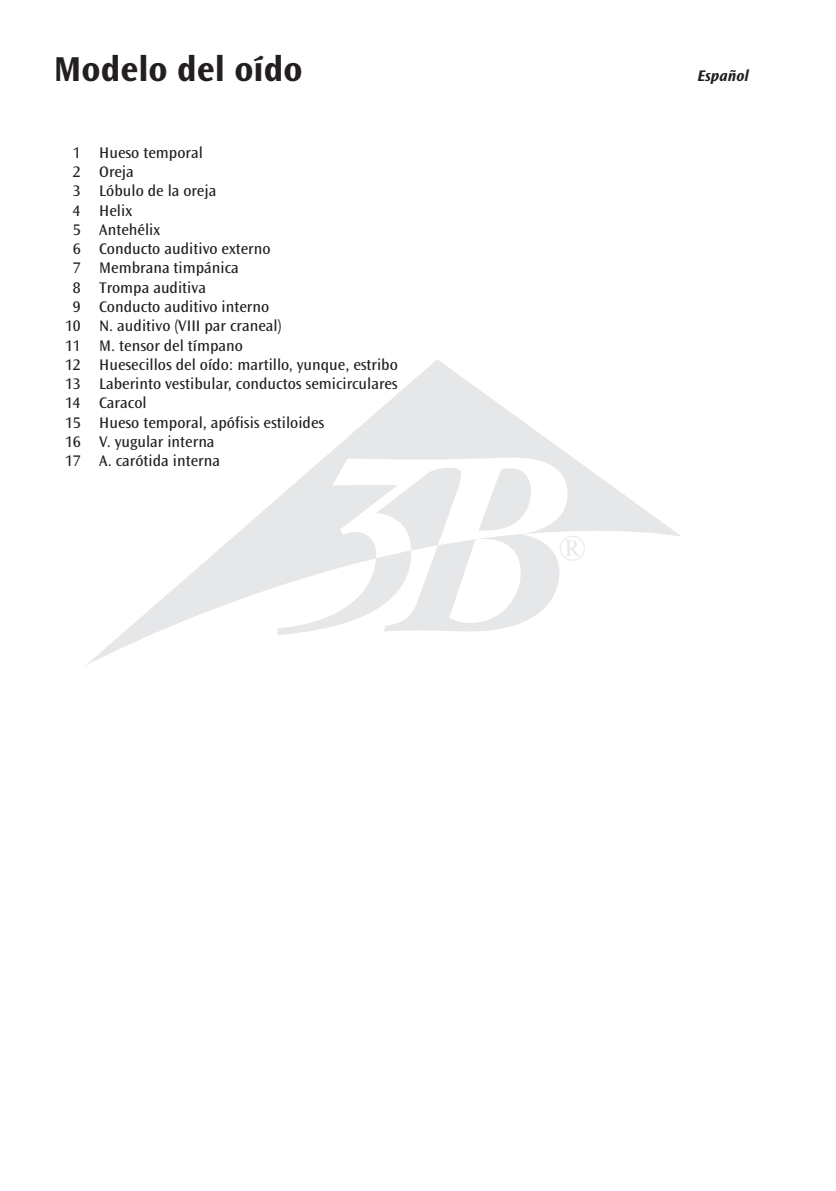
<style>
.page{position:relative;width:836px;height:1191px;background:#fff}
.page>*{position:absolute;margin:0;border:0;box-sizing:border-box;transform-origin:0 0}
.t1{font:36.2px "Perpetua";color:#e6e7e9}
.t2{font:700 36px "Ocean Sans";color:#231f20}
.t3{font:16px "Ocean Sans";color:#231f20}
.t4{font:italic 700 16px "Ocean Sans";color:#231f20}
</style>
<div class="page">
<svg style="left:87px;top:359px;width:594px;height:306px"></svg>
<svg style="left:277px;top:457px;width:290px;height:178px"></svg>
<h2 class="t2" style="left:54px;top:49px;width:250px">Modelo del oído</h2>
<p class="t3" style="left:73px;top:144px;width:131px">1 Hueso temporal</p>
<p class="t3" style="left:73px;top:163px;width:62px">2 Oreja</p>
<p class="t3" style="left:73px;top:182px;width:145px">3 Lóbulo de la oreja</p>
<p class="t3" style="left:73px;top:201px;width:61px">4 Helix</p>
<p class="t3" style="left:73px;top:221px;width:89px">5 Antehélix</p>
<p class="t3" style="left:73px;top:240px;width:199px">6 Conducto auditivo externo</p>
<p class="t3" style="left:73px;top:259px;width:167px">7 Membrana timpánica</p>
<p class="t3" style="left:73px;top:278px;width:135px">8 Trompa auditiva</p>
<p class="t3" style="left:73px;top:298px;width:198px">9 Conducto auditivo interno</p>
<p class="t3" style="left:65px;top:317px;width:218px">10 N. auditivo (VIII par craneal)</p>
<p class="t3" style="left:65px;top:336px;width:179px">11 M. tensor del tímpano</p>
<p class="t3" style="left:65px;top:356px;width:334px">12 Huesecillos del oído: martillo, yunque, estribo</p>
<p class="t3" style="left:65px;top:375px;width:334px">13 Laberinto vestibular, conductos semicirculares</p>
<p class="t3" style="left:65px;top:394px;width:83px">14 Caracol</p>
<p class="t3" style="left:65px;top:413px;width:260px">15 Hueso temporal, apófisis estiloides</p>
<p class="t3" style="left:65px;top:433px;width:151px">16 V. yugular interna</p>
<p class="t3" style="left:65px;top:452px;width:156px">17 A. carótida interna</p>
<p class="t4" style="left:697px;top:66px;width:53px">Español</p>
<h1 class="t1" style="left:558px;top:530px;width:29px">®</h1>
</div>
